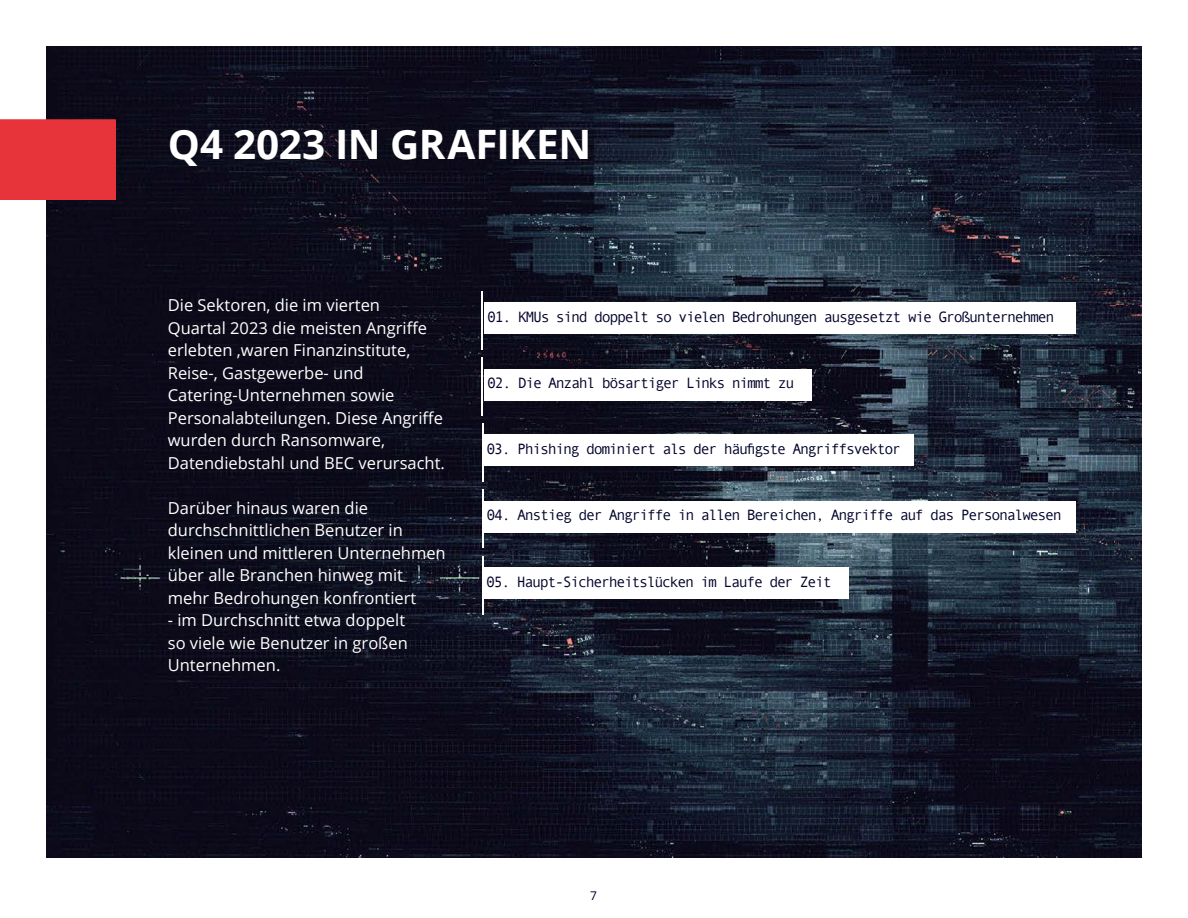
<style>
.page{position:relative;width:1188px;height:918px;background:#fff}
.page>*{position:absolute;margin:0;border:0;box-sizing:border-box;transform-origin:0 0}
.t1{font:700 40.5px "Open Sans";letter-spacing:-.005em;color:#fff}
.t2{font:16.5px/22.5px "Open Sans";color:#fff}
.t3{font:15px "Andale Mono";letter-spacing:-.09em;color:#01012a}
.t4{font:12px "Open Sans";color:#01012a}
</style>
<div class="page">
<img style="left:47px;top:47px;width:1094px;height:811px">
<div style="left:0;top:119px;width:116px;height:81px;background:#e6343a"></div>
<div style="left:484px;top:302px;width:592px;height:32px;background:#fff"></div>
<hr style="left:481px;top:291px;width:2px;height:58px;background:#fff">
<div style="left:484px;top:369px;width:328px;height:31px;background:#fff"></div>
<hr style="left:481px;top:358px;width:2px;height:58px;background:#fff">
<div style="left:484px;top:434px;width:430px;height:32px;background:#fff"></div>
<hr style="left:482px;top:423px;width:2px;height:58px;background:#fff">
<div style="left:484px;top:501px;width:592px;height:31px;background:#fff"></div>
<hr style="left:482px;top:490px;width:2px;height:58px;background:#fff">
<div style="left:483px;top:567px;width:366px;height:32px;background:#fff"></div>
<hr style="left:482px;top:556px;width:1px;height:58px;background:#fff">
<h1 class="t1" style="left:168px;top:115px;width:425px">Q4 2023 IN GRAFIKEN</h1>
<p class="t2" style="left:168px;top:294px;width:279px">Die Sektoren, die im vierten<br>Quartal 2023 die meisten Angriffe erlebten ,waren Finanzinstitute,<br>Reise-, Gastgewerbe- und<br>Catering-Unternehmen sowie<br>Personalabteilungen. Diese Angriffe wurden durch Ransomware,<br>Datendiebstahl und BEC verursacht.</p>
<p class="t2" style="left:168px;top:496px;width:279px">Darüber hinaus waren die durchschnittlichen Benutzer in kleinen und mittleren Unternehmen über alle Branchen hinweg mit mehr Bedrohungen konfrontiert</p>
<p class="t2" style="left:168px;top:609px;width:242px">- im Durchschnitt etwa doppelt so viele wie Benutzer in großen<br>Unternehmen.</p>
<p class="t3" style="left:487px;top:307px;width:569px">01. KMUs sind doppelt so vielen Bedrohungen ausgesetzt wie Großunternehmen</p>
<p class="t3" style="left:487px;top:373px;width:309px">02. Die Anzahl bösartiger Links nimmt zu</p>
<p class="t3" style="left:487px;top:439px;width:416px">03. Phishing dominiert als der häufigste Angriffsvektor</p>
<p class="t3" style="left:487px;top:505px;width:577px">04. Anstieg der Angriffe in allen Bereichen, Angriffe auf das Personalwesen</p>
<p class="t3" style="left:486px;top:572px;width:347px">05. Haupt-Sicherheitslücken im Laufe der Zeit</p>
<p class="t4" style="left:590px;top:888px;width:8px">7</p>
</div>
